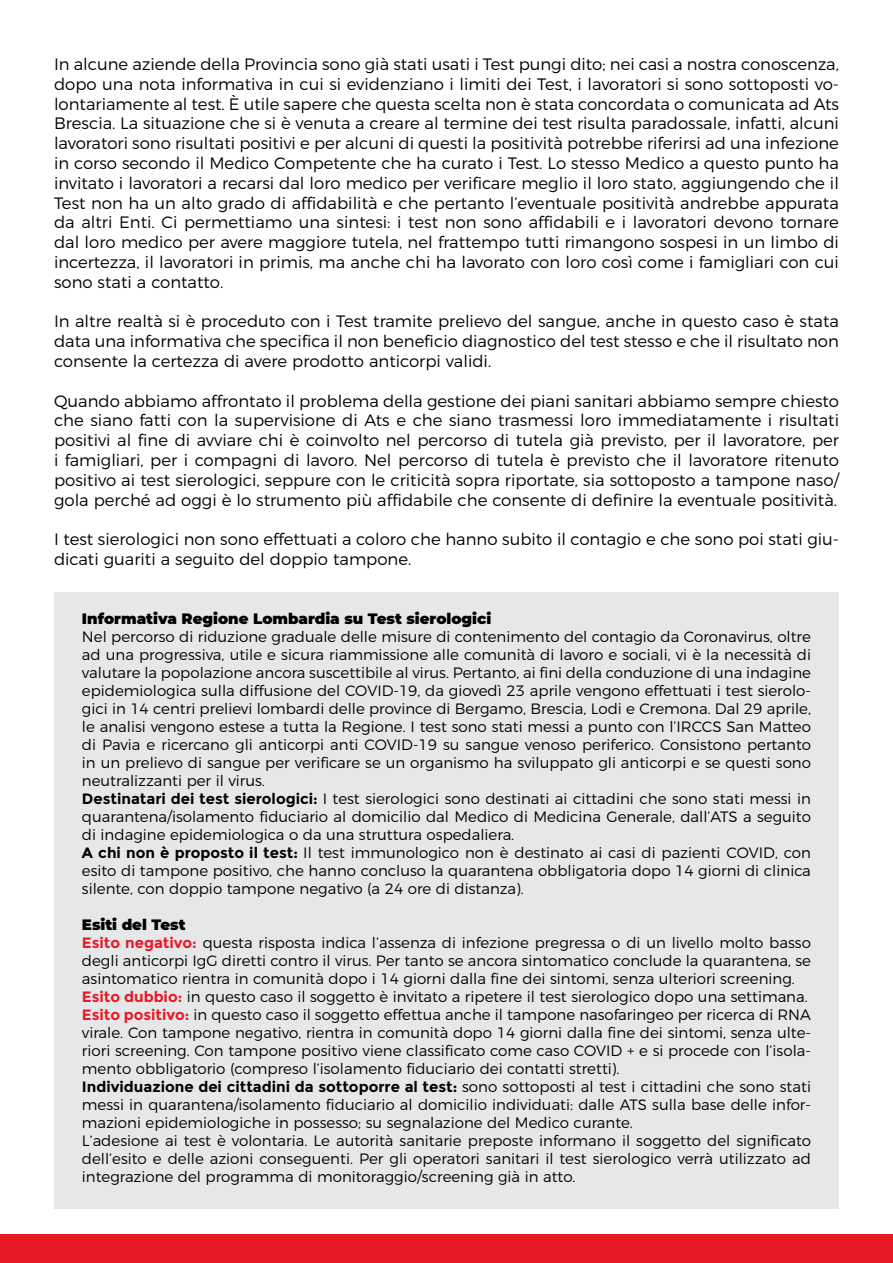
<style>
.page{position:relative;width:893px;height:1263px;background:#fff}
.page>*{position:absolute;margin:0;border:0;box-sizing:border-box;transform-origin:0 0}
.t1{font:300 16.5px/19.8px "Montserrat";color:#000;text-align:justify}
.t2{font:300 15px/18px "Montserrat";color:#000;text-align:justify}
.t3{font:900 15px "Montserrat";color:#000}
.s1{font-weight:700}
.s2{font-weight:700;color:#e51a26}
</style>
<div class="page">
<div style="left:0;top:1234px;width:893px;height:29px;background:#e51a26"></div>
<div style="left:54px;top:593px;width:785px;height:616px;background:#e6e7e9"></div>
<p class="t1" style="left:54px;top:53px;width:787px">In alcune aziende della Provincia sono già stati usati i Test pungi dito; nei casi a nostra conoscenza, dopo una nota informativa in cui si evidenziano i limiti dei Test, i lavoratori si sono sottoposti vo&shy;lontariamente al test. È utile sapere che questa scelta non è stata concordata o comunicata ad Ats Brescia. La situazione che si è venuta a creare al termine dei test risulta paradossale, infatti, alcuni lavoratori sono risultati positivi e per alcuni di questi la positività potrebbe riferirsi ad una infezione in corso secondo il Medico Competente che ha curato i Test. Lo stesso Medico a questo punto ha invitato i lavoratori a recarsi dal loro medico per verificare meglio il loro stato, aggiungendo che il Test non ha un alto grado di affidabilità e che pertanto l’eventuale positività andrebbe appurata da altri Enti. Ci permettiamo una sintesi: i test non sono affidabili e i lavoratori devono tornare dal loro medico per avere maggiore tutela, nel frattempo tutti rimangono sospesi in un limbo di incertezza, il lavoratori in primis, ma anche chi ha lavorato con loro così come i famigliari con cui sono stati a contatto.</p>
<p class="t1" style="left:54px;top:310px;width:786px">In altre realtà si è proceduto con i Test tramite prelievo del sangue, anche in questo caso è stata data una informativa che specifica il non beneficio diagnostico del test stesso e che il risultato non consente la certezza di avere prodotto anticorpi validi.</p>
<p class="t1" style="left:54px;top:389px;width:786px">Quando abbiamo affrontato il problema della gestione dei piani sanitari abbiamo sempre chiesto che siano fatti con la supervisione di Ats e che siano trasmessi loro immediatamente i risultati positivi al fine di avviare chi è coinvolto nel percorso di tutela già previsto, per il lavoratore, per i famigliari, per i compagni di lavoro. Nel percorso di tutela è previsto che il lavoratore ritenuto positivo ai test sierologici, seppure con le criticità sopra riportate, sia sottoposto a tampone naso/ gola perché ad oggi è lo strumento più affidabile che consente di definire la eventuale positività.</p>
<p class="t1" style="left:54px;top:528px;width:786px">I test sierologici non sono effettuati a coloro che hanno subito il contagio e che sono poi stati giu&shy;dicati guariti a seguito del doppio tampone.</p>
<p class="t3" style="left:82px;top:608px;width:411px">Informativa Regione Lombardia su Test sierologici</p>
<p class="t2" style="left:82px;top:627px;width:731px">Nel percorso di riduzione graduale delle misure di contenimento del contagio da Coronavirus, oltre ad una progressiva, utile e sicura riammissione alle comunità di lavoro e sociali, vi è la necessità di valutare la popolazione ancora suscettibile al virus. Pertanto, ai fini della conduzione di una indagine epidemiologica sulla diffusione del COVID-19, da giovedì 23 aprile vengono effettuati i test sierolo&shy;gici in 14 centri prelievi lombardi delle province di Bergamo, Brescia, Lodi e Cremona. Dal 29 aprile, le analisi vengono estese a tutta la Regione. I test sono stati messi a punto con l’IRCCS San Matteo di Pavia e ricercano gli anticorpi anti COVID-19 su sangue venoso periferico. Consistono pertanto in un prelievo di sangue per verificare se un organismo ha sviluppato gli anticorpi e se questi sono neutralizzanti per il virus.</p>
<p class="t2" style="left:82px;top:789px;width:730px"><span class="s1">Destinatari dei test sierologici:</span> I test sierologici sono destinati ai cittadini che sono stati messi in quarantena/isolamento fiduciario al domicilio dal Medico di Medicina Generale, dall’ATS a seguito di indagine epidemiologica o da una struttura ospedaliera.</p>
<p class="t2" style="left:82px;top:843px;width:730px"><span class="s1">A chi non è proposto il test:</span> Il test immunologico non è destinato ai casi di pazienti COVID, con esito di tampone positivo, che hanno concluso la quarantena obbligatoria dopo 14 giorni di clinica silente, con doppio tampone negativo (a 24 ore di distanza).</p>
<p class="t3" style="left:82px;top:914px;width:105px">Esiti del Test</p>
<p class="t2" style="left:82px;top:933px;width:730px"><span class="s2">Esito negativo:</span> questa risposta indica l’assenza di infezione pregressa o di un livello molto basso degli anticorpi IgG diretti contro il virus. Per tanto se ancora sintomatico conclude la quarantena, se asintomatico rientra in comunità dopo i 14 giorni dalla fine dei sintomi, senza ulteriori screening.</p>
<p class="t2" style="left:82px;top:987px;width:727px"><span class="s2">Esito dubbio:</span> in questo caso il soggetto è invitato a ripetere il test sierologico dopo una settimana.</p>
<p class="t2" style="left:82px;top:1005px;width:731px"><span class="s2">Esito positivo:</span> in questo caso il soggetto effettua anche il tampone nasofaringeo per ricerca di RNA virale. Con tampone negativo, rientra in comunità dopo 14 giorni dalla fine dei sintomi, senza ulte&shy;riori screening. Con tampone positivo viene classificato come caso COVID + e si procede con l’isola&shy;mento obbligatorio (compreso l’isolamento fiduciario dei contatti stretti).</p>
<p class="t2" style="left:82px;top:1077px;width:731px"><span class="s1">Individuazione dei cittadini da sottoporre al test:</span> sono sottoposti al test i cittadini che sono stati messi in quarantena/isolamento fiduciario al domicilio individuati: dalle ATS sulla base delle infor&shy;mazioni epidemiologiche in possesso; su segnalazione del Medico curante.</p>
<p class="t2" style="left:82px;top:1131px;width:731px">L’adesione ai test è volontaria. Le autorità sanitarie preposte informano il soggetto del significato dell’esito e delle azioni conseguenti. Per gli operatori sanitari il test sierologico verrà utilizzato ad integrazione del programma di monitoraggio/screening già in atto.</p>
</div>
